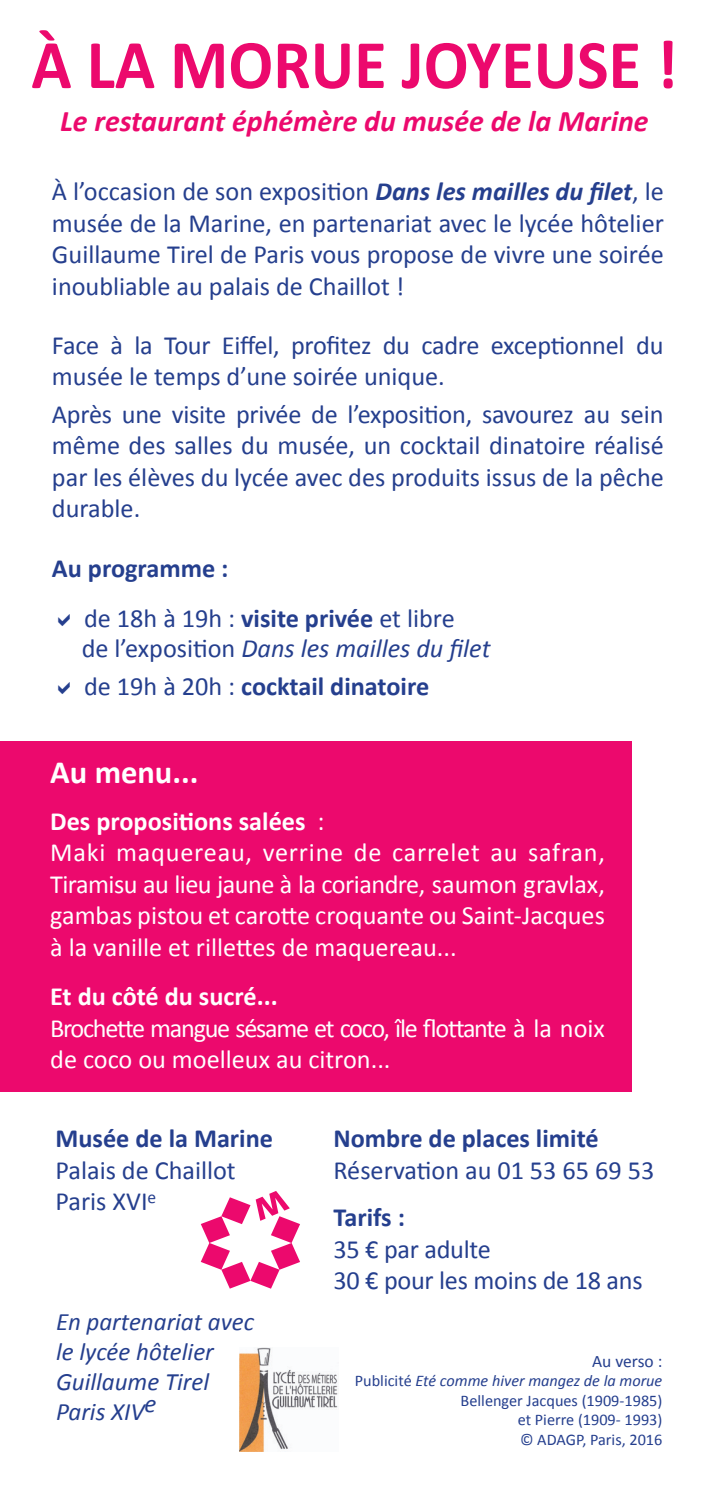
<style>
.page{position:relative;width:709px;height:1489px;background:#fff}
.page>*{position:absolute;margin:0;border:0;box-sizing:border-box;transform-origin:0 0}
.t1{font:700 70px "Calibri";color:#ec096d;scale:.95 1}
.t2{font:700 32.5px "Calibri";color:#fff}
.t3{font:italic 700 30px "Calibri";color:#ec096d}
.t4{font:26.25px/31.5px "Calibri";color:#253f8e}
.t5{font:26.25px/31.5px "Calibri";color:#fff}
.t6{font:700 26.25px/50px "Calibri";color:#253f8e}
.t7{font:26.25px/31.5px "Calibri";letter-spacing:-.05em;color:#fff}
.t8{font:700 26.25px "Calibri";color:#fff}
.t9{font:italic 25px/30px "Calibri";color:#253f8e}
.t10{font:17.5px "Calibri";color:#253f8e}
.t11{font:16.25px/19.5px "Calibri";color:#253f8e;text-align:right}
.s1{font-weight:700;font-style:italic}
.s2{font-weight:400}
.s3{font-style:italic}
.s4{font-weight:700}
</style>
<div class="page">
<div style="left:0;top:741px;width:631px;height:350px;background:#ec096d"></div>
<svg style="left:201px;top:1191px;width:99px;height:97px"></svg>
<img style="left:239px;top:1347px;width:99px;height:104px">
<h1 class="t1" style="left:31px;top:20px;width:682px">À LA MORUE JOYEUSE !</h1>
<p class="t3" style="left:60px;top:101px;width:590px">Le restaurant éphémère du musée de la Marine</p>
<p class="t4" style="left:52px;top:176px;width:613px;text-align:justify">À l’occasion de son exposition <span class="s1">Dans les mailles du filet</span>, le musée de la Marine, en partenariat avec le lycée hôtelier Guillaume Tirel de Paris vous propose de vivre une soirée inoubliable au palais de Chaillot !</p>
<p class="t4" style="left:52px;top:329px;width:613px">Face à la Tour Eiffel, profitez du cadre exceptionnel du musée le temps d’une soirée unique.</p>
<p class="t4" style="left:52px;top:398px;width:613px;text-align:justify">Après une visite privée de l’exposition, savourez au sein même des salles du musée, un cocktail dinatoire réalisé par les élèves du lycée avec des produits issus de la pêche durable.</p>
<p class="t6" style="left:84px;top:543px;width:372px;text-indent:-32px">Au programme :<br><span class="s2">de 18h à 19h :</span> visite privée <span class="s2">et libre</span></p>
<p class="t4" style="left:82px;top:629px;width:410px;line-height:37.5px">de l’exposition <span class="s3">Dans les mailles du filet </span>de 19h à 20h : <span class="s4">cocktail dinatoire</span></p>
<p class="t2" style="left:50px;top:751px;width:150px">Au menu...</p>
<p class="t5" style="left:50px;top:805px;width:556px"><span class="s4">Des propositions salées</span> :<br>Maki maquereau, verrine de carrelet au safran, Tiramisu au lieu jaune à la coriandre, saumon gravlax, gambas pistou et carotte croquante ou Saint-Jacques à la vanille et rillettes de maquereau...</p>
<p class="t8" style="left:50px;top:979px;width:229px">Et du côté du sucré...</p>
<p class="t7" style="left:50px;top:1012px;width:556px">Brochette mangue sésame et coco, île flottante à la noix de coco ou moelleux au citron...</p>
<p class="t6" style="left:56px;top:1113px;width:219px">Musée de la Marine</p>
<p class="t4" style="left:56px;top:1154px;width:182px">Palais de Chaillot<br>Paris XVI<sup>e</sup></p>
<p class="t9" style="left:56px;top:1305px;width:200px">En partenariat avec le lycée hôtelier<br>Guillaume Tirel<br>Paris XIVe</p>
<p class="t6" style="left:333px;top:1113px;width:267px">Nombre de places limité</p>
<p class="t4" style="left:333px;top:1154px;width:322px">Réservation au 01 53 65 69 53</p>
<p class="t6" style="left:333px;top:1192px;width:73px">Tarifs :</p>
<p class="t4" style="left:333px;top:1233px;width:310px">35 € par adulte<br>30 € pour les moins de 18 ans</p>
<p class="t10" style="left:592px;top:1349px;width:72px">Au verso :</p>
<p class="t11" style="left:355px;top:1371px;width:309px">Publicité <span class="s3">Eté comme hiver mangez de la morue<br></span>Bellenger Jacques (1909-1985)<br>et Pierre (1909- 1993)<br>© ADAGP, Paris, 2016</p>
</div>
